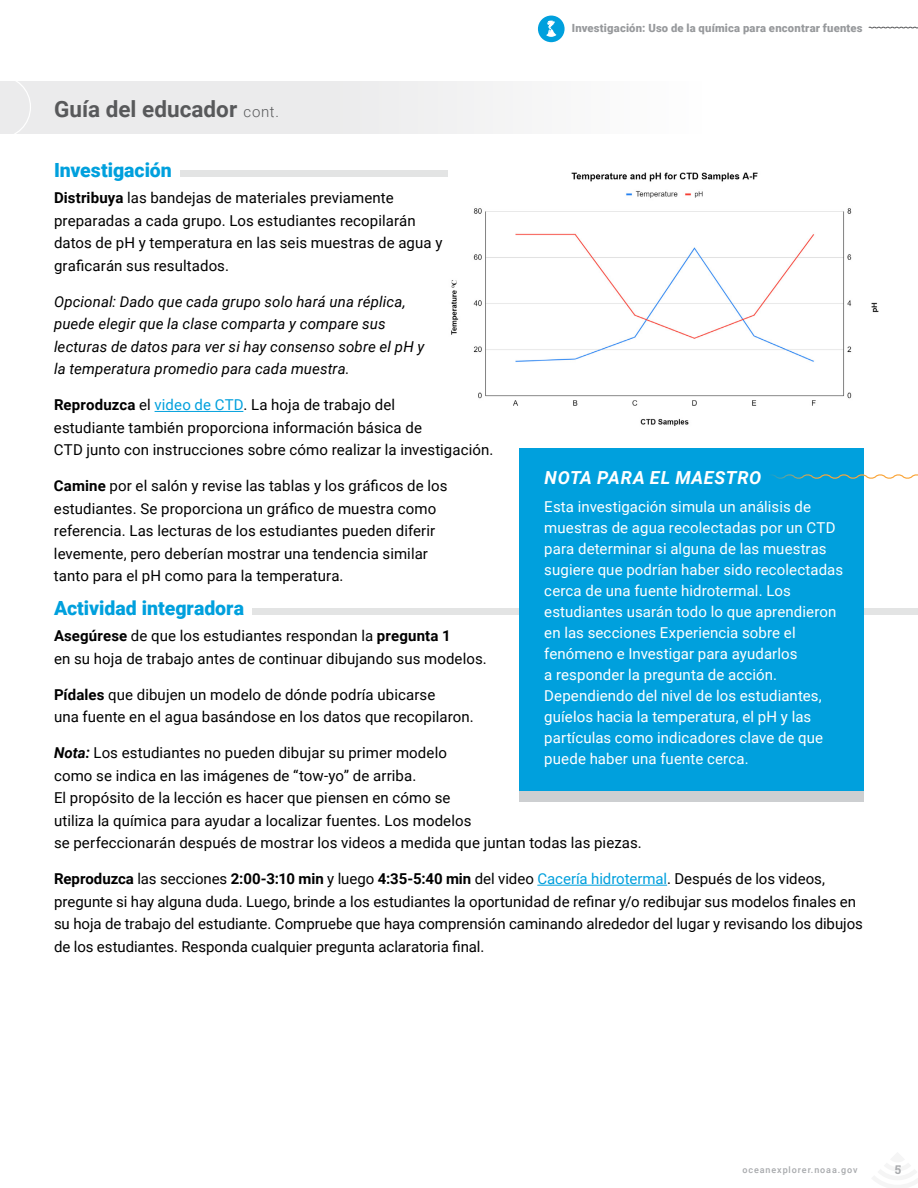
<style>
.page{position:relative;width:918px;height:1188px;background:#fff}
.page>*{position:absolute;margin:0;border:0;box-sizing:border-box;transform-origin:0 0}
.t1{font:700 22.5px "Roboto";color:#58595b}
.t2{font:900 19.5px "Roboto";color:#00a0dd}
.t3{font:italic 700 18px "Roboto";letter-spacing:.035em;color:#fff}
.t4{font:15px/22.5px "Roboto";letter-spacing:.005em;color:#000}
.t5{font:15px/21px "Roboto";letter-spacing:.005em;color:#fff}
.t6{font:italic 15px/22.5px "Roboto";letter-spacing:.01em;color:#000}
.t7{font:700 12px "Roboto Slab";color:#a7a9ac}
.t8{font:900 11.25px "Roboto";letter-spacing:.02em;color:#97999c}
.t9{font:500 9px "Roboto";letter-spacing:.1em;color:#a7a9ac}
.s1{font-weight:300;font-size:15px}
.s2{font-weight:700}
.s3{color:#00a0dd}
.s4{font-weight:700;font-style:italic}
</style>
<div class="page">
<div style="left:0;top:81px;width:702px;height:53px;background:linear-gradient(to right,#e6e6e7,#fafafa)"></div>
<svg style="left:14px;top:81px;width:17px;height:53px"></svg>
<hr style="left:155px;top:411px;width:88px;height:1px;background:#00a0dd">
<hr style="left:537px;top:885px;width:130px;height:1px;background:#00a0dd">
<div style="left:180px;top:170px;width:682px;height:7px;background:#e3e4e4"></div>
<div style="left:253px;top:608px;width:665px;height:7px;background:#e3e4e4"></div>
<div style="left:519px;top:448px;width:345px;height:353px;background:#00a0dd"></div>
<div style="left:519px;top:791px;width:345px;height:10px;background:#cdcfd1"></div>
<svg style="left:771px;top:474px;width:147px;height:5px"></svg>
<svg style="left:868px;top:27px;width:50px;height:2px"></svg>
<div style="left:538px;top:16px;width:27px;height:26px;background:#00a0dd;border-radius:50%"></div>
<svg style="left:546px;top:21px;width:10px;height:16px"></svg>
<img style="left:448px;top:170px;width:431px;height:256px">
<h1 class="t1" style="left:54px;top:93px;width:227px">Guía del educador <span class="s1">cont.</span></h1>
<p class="t8" style="left:572px;top:20px;width:293px">Investigación: Uso de la química para encontrar fuentes</p>
<h2 class="t2" style="left:54px;top:157px;width:119px">Investigación</h2>
<p class="t4" style="left:54px;top:186px;width:390px"><span class="s2">Distribuya</span> las bandejas de materiales previamente preparadas a cada grupo. Los estudiantes recopilarán datos de pH y temperatura en las seis muestras de agua y graficarán sus resultados.</p>
<p class="t6" style="left:54px;top:290px;width:372px">Opcional: Dado que cada grupo solo hará una réplica, puede elegir que la clase comparta y compare sus lecturas de datos para ver si hay consenso sobre el pH y la temperatura promedio para cada muestra.</p>
<p class="t4" style="left:54px;top:393px;width:441px"><span class="s2">Reproduzca</span> el <span class="s3">video de CTD</span>. La hoja de trabajo del<br>estudiante también proporciona información básica de<br>CTD junto con instrucciones sobre cómo realizar la investigación.</p>
<p class="t4" style="left:54px;top:474px;width:395px"><span class="s2">Camine</span> por el salón y revise las tablas y los gráficos de los estudiantes. Se proporciona un gráfico de muestra como referencia. Las lecturas de los estudiantes pueden diferir levemente, pero deberían mostrar una tendencia similar tanto para el pH como para la temperatura.</p>
<h2 class="t2" style="left:54px;top:595px;width:192px">Actividad integradora</h2>
<p class="t4" style="left:54px;top:624px;width:434px"><span class="s2">Asegúrese</span> de que los estudiantes respondan la <span class="s2">pregunta 1<br></span>en su hoja de trabajo antes de continuar dibujando sus modelos.</p>
<p class="t4" style="left:54px;top:682px;width:421px"><span class="s2">Pídales</span> que dibujen un modelo de dónde podría ubicarse<br>una fuente en el agua basándose en los datos que recopilaron.</p>
<p class="t4" style="left:54px;top:741px;width:589px"><span class="s4">Nota:</span> Los estudiantes no pueden dibujar su primer modelo<br>como se indica en las imágenes de “tow-yo” de arriba.<br>El propósito de la lección es hacer que piensen en cómo se<br>utiliza la química para ayudar a localizar fuentes. Los modelos<br>se perfeccionarán después de mostrar los videos a medida que juntan todas las piezas.</p>
<p class="t4" style="left:54px;top:867px;width:810px"><span class="s2">Reproduzca</span> las secciones <span class="s2">2:00-3:10 min</span> y luego <span class="s2">4:35-5:40 min</span> del video <span class="s3">Cacería hidrotermal</span>. Después de los videos, pregunte si hay alguna duda. Luego, brinde a los estudiantes la oportunidad de refinar y/o redibujar sus modelos finales en su hoja de trabajo del estudiante. Compruebe que haya comprensión caminando alrededor del lugar y revisando los dibujos de los estudiantes. Responda cualquier pregunta aclaratoria final.</p>
<p class="t3" style="left:545px;top:465px;width:218px">NOTA PARA EL MAESTRO</p>
<p class="t5" style="left:544px;top:496px;width:300px">Esta investigación simula un análisis de muestras de agua recolectadas por un CTD para determinar si alguna de las muestras sugiere que podrían haber sido recolectadas cerca de una fuente hidrotermal. Los estudiantes usarán todo lo que aprendieron en las secciones Experiencia sobre el fenómeno e Investigar para ayudarlos<br>a responder la pregunta de acción.<br>Dependiendo del nivel de los estudiantes, guíelos hacia la temperatura, el pH y las partículas como indicadores clave de que puede haber una fuente cerca.</p>
<p class="t9" style="left:742px;top:1164px;width:117px">oceanexplorer.noaa.gov</p>
<p class="t7" style="left:895px;top:1161px;width:8px">5</p>
</div>
